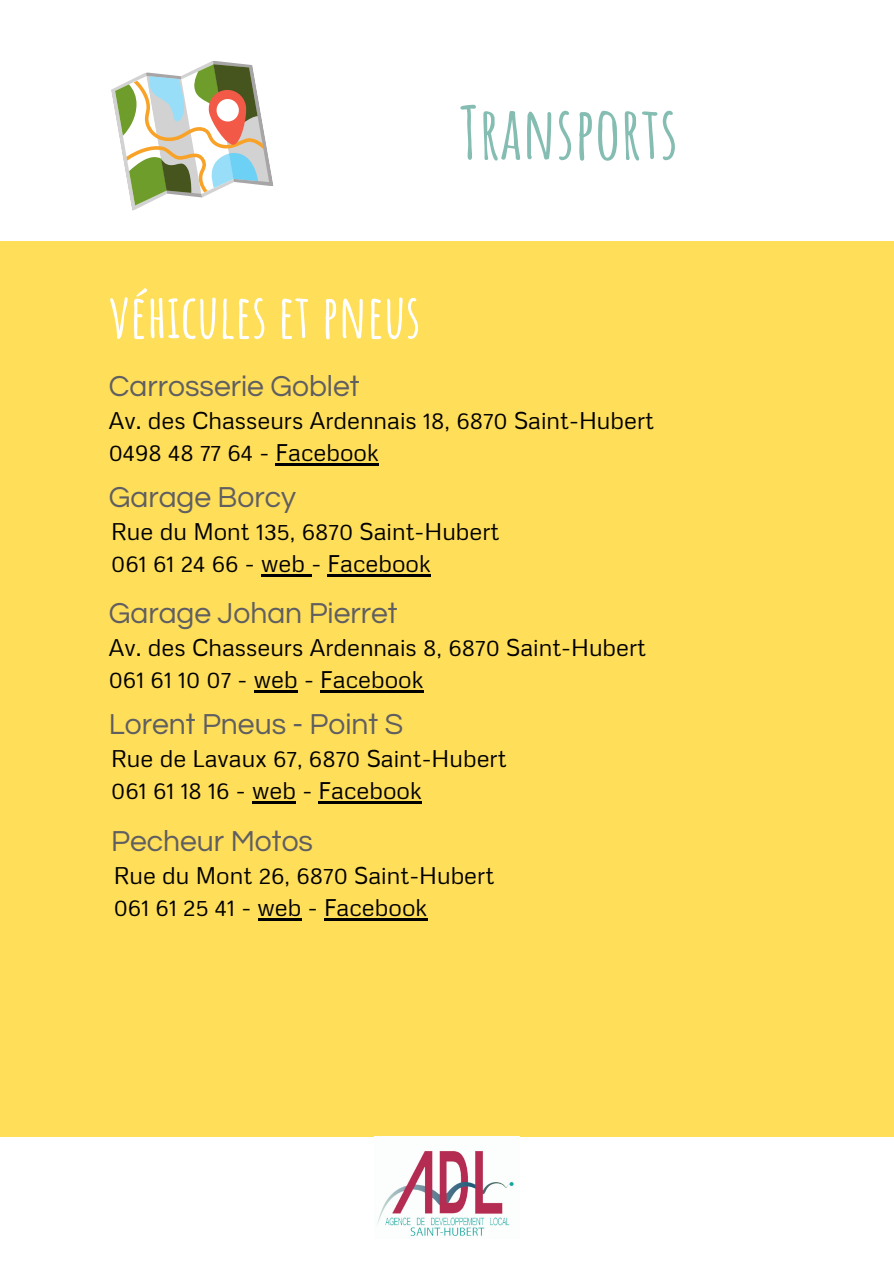
<style>
.page{position:relative;width:894px;height:1264px;background:#fff}
.page>*{position:absolute;margin:0;border:0;box-sizing:border-box;transform-origin:0 0}
.t1{font:700 72px "Amatic SC";color:#85bdb3}
.t2{font:700 60px "Amatic SC";color:#fff}
.t3{font:30px "Questrial";color:#5f5e61}
.t4{font:24px "Metrophobic";color:#000}
</style>
<div class="page">
<svg style="left:111px;top:61px;width:162px;height:150px"></svg>
<div style="left:0;top:241px;width:893px;height:895px;background:#ffde59"></div>
<img style="left:377px;top:1151px;width:137px;height:85px">
<hr style="left:275px;top:463px;width:104px;height:2px;background:#000">
<hr style="left:261px;top:574px;width:50px;height:2px;background:#000">
<hr style="left:327px;top:574px;width:103px;height:2px;background:#000">
<hr style="left:254px;top:690px;width:44px;height:3px;background:#000">
<hr style="left:320px;top:690px;width:103px;height:3px;background:#000">
<hr style="left:252px;top:801px;width:44px;height:3px;background:#000">
<hr style="left:318px;top:801px;width:103px;height:3px;background:#000">
<hr style="left:257px;top:918px;width:44px;height:2px;background:#000">
<hr style="left:324px;top:918px;width:103px;height:2px;background:#000">
<p class="t1" style="left:460px;top:86px;width:219px">Transports</p>
<p class="t2" style="left:109px;top:277px;width:313px">véhicules et pneus</p>
<p class="t3" style="left:109px;top:371px;width:252px">Carrosserie Goblet</p>
<p class="t4" style="left:109px;top:404px;width:546px">Av. des Chasseurs Ardennais 18, 6870 Saint-Hubert</p>
<p class="t4" style="left:109px;top:437px;width:271px">0498 48 77 64 - Facebook</p>
<p class="t3" style="left:109px;top:482px;width:189px">Garage Borcy</p>
<p class="t4" style="left:111px;top:515px;width:389px">Rue du Mont 135, 6870 Saint-Hubert</p>
<p class="t4" style="left:111px;top:548px;width:321px">061 61 24 66 - web - Facebook</p>
<p class="t3" style="left:109px;top:598px;width:290px">Garage Johan Pierret</p>
<p class="t4" style="left:109px;top:631px;width:538px">Av. des Chasseurs Ardennais 8, 6870 Saint-Hubert</p>
<p class="t4" style="left:109px;top:664px;width:316px">061 61 10 07 - web - Facebook</p>
<p class="t3" style="left:109px;top:709px;width:296px">Lorent Pneus - Point S</p>
<p class="t4" style="left:111px;top:742px;width:397px">Rue de Lavaux 67, 6870 Saint-Hubert</p>
<p class="t4" style="left:111px;top:775px;width:312px">061 61 18 16 - web - Facebook</p>
<p class="t3" style="left:111px;top:826px;width:203px">Pecheur Motos</p>
<p class="t4" style="left:114px;top:859px;width:382px">Rue du Mont 26, 6870 Saint-Hubert</p>
<p class="t4" style="left:114px;top:892px;width:315px">061 61 25 41 - web - Facebook</p>
</div>
